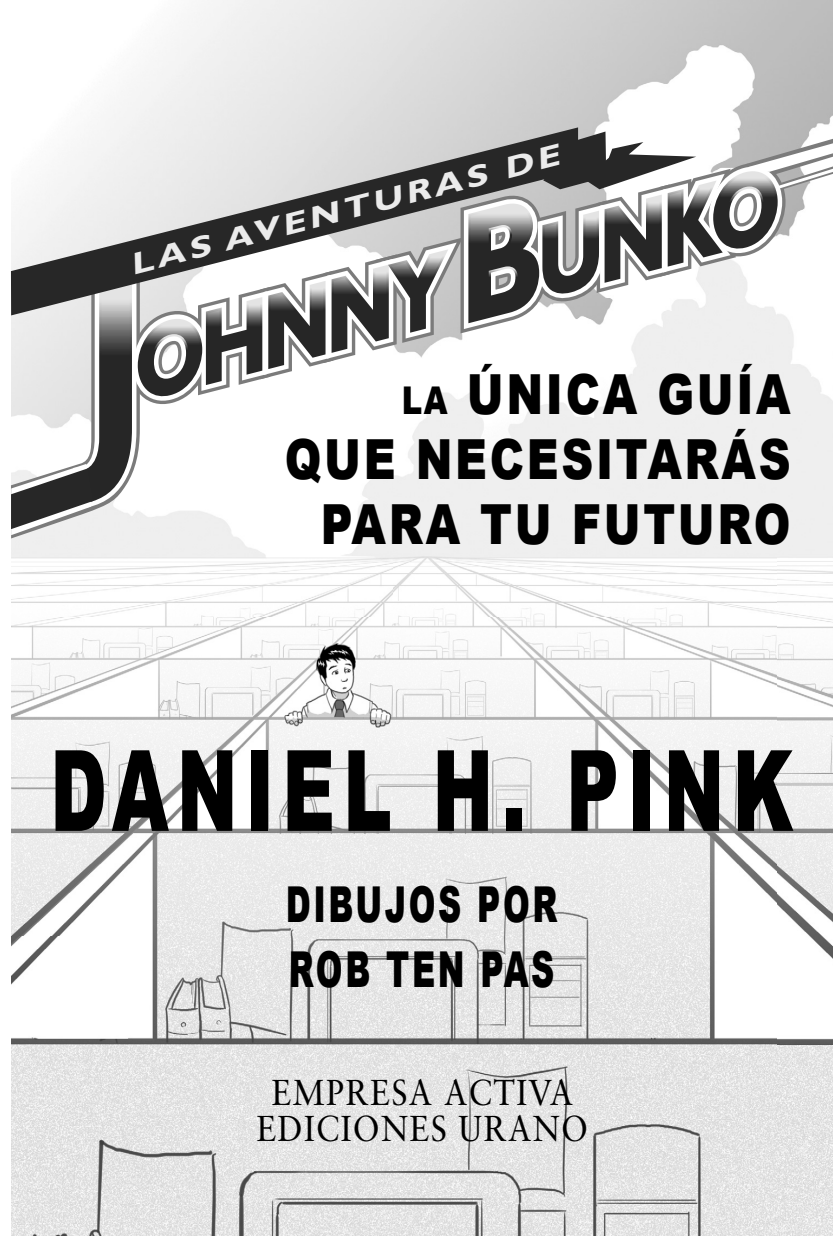
<style>
.page{position:relative;width:833px;height:1236px;background:#fff}
.page>*{position:absolute;margin:0;border:0;box-sizing:border-box;transform-origin:0 0}
.t1{font:900 112.5px "Arial";letter-spacing:.11em;color:#000;scale:.65 1}
.t2{font:900 55.35px/65.2px "Arial";letter-spacing:.06em;color:#000;text-align:right;scale:.8 1}
.t3{font:900 49.5px/65.2px "Arial";letter-spacing:.08em;color:#000;scale:.65 1}
.t4{font:36px/36px "Sabon";letter-spacing:.04em;color:#000;text-align:center;scale:.9 1}
.t5{font:italic 700 30.38px "Gill Sans";color:#ebebeb;scale:1.22 1}
.s1{font-size:38.25px}
</style>
<div class="page">
<img style="left:12px;top:0;width:821px;height:1236px">
<svg style="left:11px;top:130px;width:822px;height:408px"></svg>
<p class="t5" style="left:127px;top:253px;width:364px;rotate:-14deg">LAS AVENTURAS DE</p>
<p class="t2" style="left:285px;top:359px;width:634px"><span class="s1">LA</span> ÚNICA GUÍA<br>QUE NECESITARÁS<br>PARA TU FUTURO</p>
<h1 class="t1" style="left:50px;top:707px;width:1145px">DANIEL H. PINK</h1>
<p class="t3" style="left:286px;top:869px;width:419px">DIBUJOS POR<br>ROB TEN PAS</p>
<p class="t4" style="left:256px;top:1077px;width:370px">EMPRESA ACTIVA<br>EDICIONES URANO</p>
</div>
